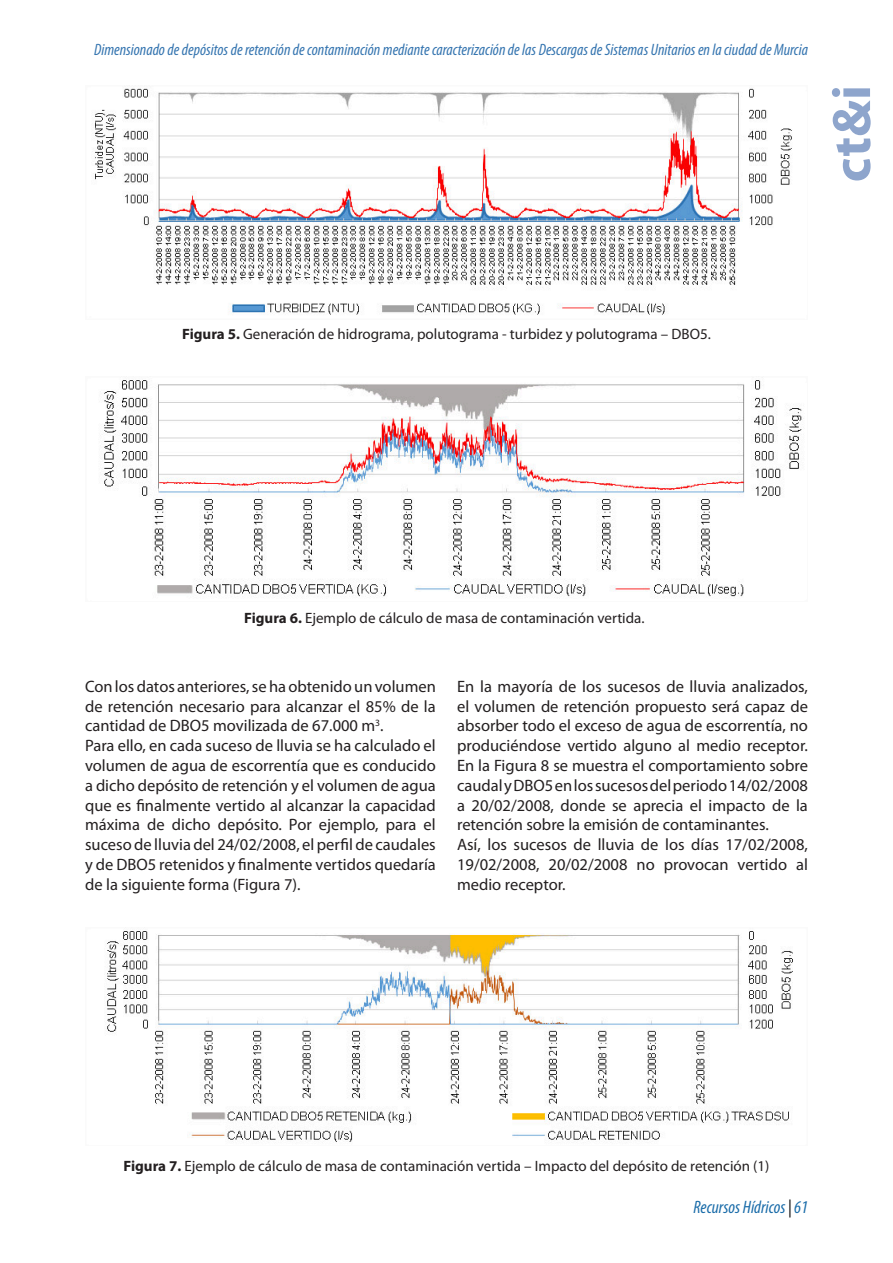
<style>
.page{position:relative;width:893px;height:1263px;background:#fff}
.page>*{position:absolute;margin:0;border:0;box-sizing:border-box;transform-origin:0 0}
.t1{font:700 54.45px "Myriad Pro";color:#8ea5cc}
.t2{font:italic condensed 18px "Myriad Pro";color:#1a6ca9}
.Corpo_texto{font:16.5px/19.8px "Myriad Pro";color:#231f20;text-align:justify}
.t3{font:italic condensed 16.5px "Myriad Pro";color:#3575b0}
.Legenda_figura{font:15px "Myriad Pro";color:#231f20}
.s1{font-weight:700}
.s2{color:#000}
</style>
<div class="page">
<img style="left:95px;top:88px;width:697px;height:227px">
<img style="left:104px;top:377px;width:700px;height:220px">
<img style="left:107px;top:931px;width:686px;height:211px">
<p class="t3" style="left:94px;top:39px;width:715px">Dimensionado de depósitos de retención de contaminación mediante caracterización de las Descargas de Sistemas Unitarios en la ciudad de Murcia</p>
<h1 class="t1" style="left:816px;top:182px;width:99px;rotate:-90deg">ct&amp;i</h1>
<p class="Legenda_figura" style="left:182px;top:324px;width:530px"><span class="s1">Figura 5.</span> Generación de hidrograma, polutograma - turbidez y polutograma – DBO5.</p>
<p class="Legenda_figura" style="left:244px;top:609px;width:402px"><span class="s1">Figura 6.</span> Ejemplo de cálculo de masa de contaminación vertida.</p>
<p class="Corpo_texto" style="left:85px;top:676px;width:352px">Con los datos anteriores, se ha obtenido un volumen de retención necesario para alcanzar el 85% de la cantidad de DBO5 movilizada de 67.000 m<sup>3</sup>.</p>
<p class="Corpo_texto" style="left:85px;top:735px;width:352px">Para ello, en cada suceso de lluvia se ha calculado el volumen de agua de escorrentía que es conducido a dicho depósito de retención y el volumen de agua que es finalmente vertido al alcanzar la capacidad máxima de dicho depósito. Por ejemplo, para el suceso de lluvia del 24/02/2008, el perfil de caudales y de DBO5 retenidos y finalmente vertidos quedaría de la siguiente forma (Figura 7).</p>
<p class="Corpo_texto" style="left:457px;top:676px;width:352px">En la mayoría de los sucesos de lluvia analizados, el volumen de retención propuesto será capaz de absorber todo el exceso de agua de escorrentía, no produciéndose vertido alguno al medio receptor.<br>En la Figura 8 se muestra el comportamiento sobre caudal y DBO5 en los sucesos del periodo 14/02/2008 a 20/02/2008, donde se aprecia el impacto de la retención sobre la emisión de contaminantes.</p>
<p class="Corpo_texto" style="left:457px;top:834px;width:352px">Así, los sucesos de lluvia de los días 17/02/2008, 19/02/2008, 20/02/2008 no provocan vertido al medio receptor.</p>
<p class="Legenda_figura" style="left:123px;top:1156px;width:647px"><span class="s1">Figura 7.</span> Ejemplo de cálculo de masa de contaminación vertida – Impacto del depósito de retención (1)</p>
<p class="t2" style="left:693px;top:1196px;width:116px">Recursos Hídricos <span class="s2">|</span> 61</p>
</div>
